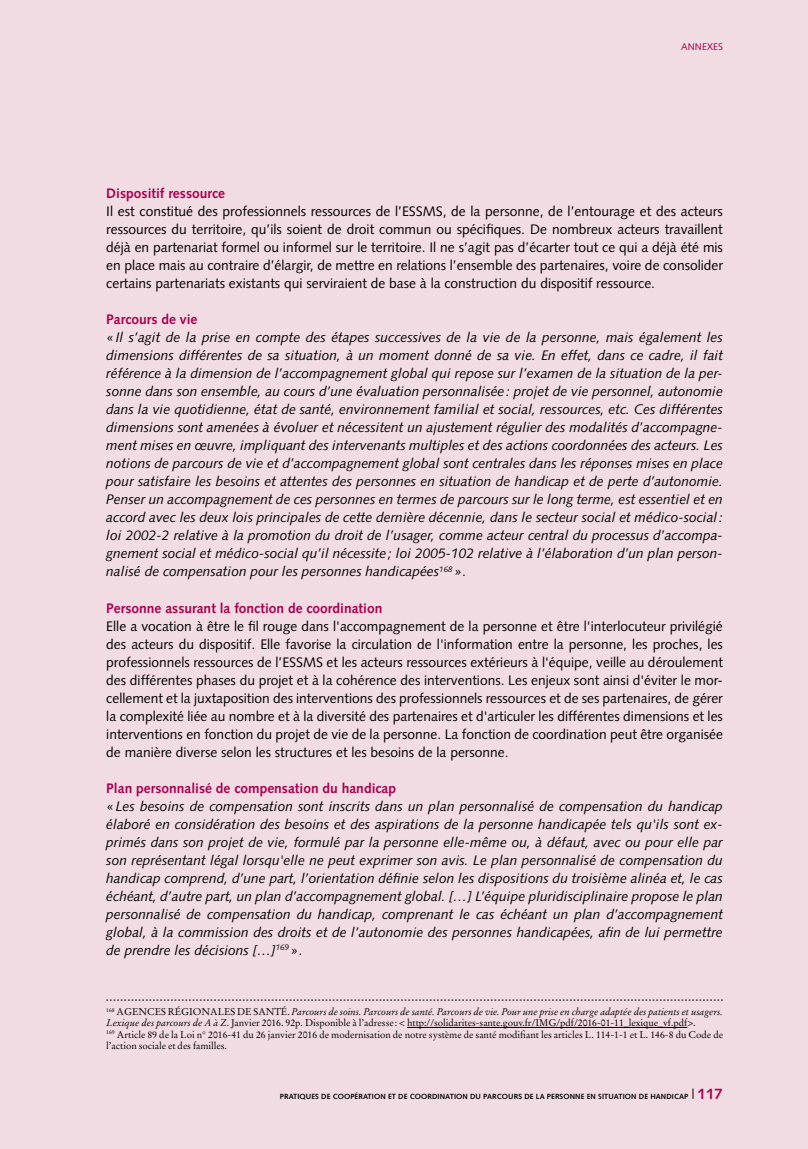
<style>
.page{position:relative;width:808px;height:1149px;background:#fff}
.page>*{position:absolute;margin:0;border:0;box-sizing:border-box;transform-origin:0 0}
.t1{font:italic 13.8px/18px "Syntax LT Std";color:#000}
.t2{font:13.8px/18px "Syntax LT Std";color:#000;text-align:justify}
.t3{font:700 13.8px "Syntax LT Std";color:#a8004f}
.t4{font:9.75px/11.2px "Stempel Garamond LT Std";letter-spacing:-.005em;color:#000}
.t5{font:9.75px "Syntax LT Std";letter-spacing:.01em;color:#a8004f}
.t6{font:700 7.5px "Syntax LT Std";letter-spacing:.01em;color:#000}
.s1{font-weight:700;font-style:normal;color:#a8004f}
.s2{font-style:normal}
.s3{font-style:italic}
.s4{font-size:15px;color:#a8004f}
</style>
<div class="page">
<div style="left:0;top:0;width:808px;height:1148px;background:#f2dce3"></div>
<svg style="left:106px;top:999px;width:617px;height:1px"></svg>
<hr style="left:407px;top:1026px;width:280px;height:1px;background:#000">
<p class="t5" style="left:681px;top:41px;width:43px">ANNEXES</p>
<p class="t3" style="left:106px;top:185px;width:120px">Dispositif ressource</p>
<p class="t2" style="left:106px;top:202px;width:618px">Il est constitué des professionnels ressources de l’ESSMS, de la personne, de l’entourage et des acteurs ressources du territoire, qu’ils soient de droit commun ou spécifiques. De nombreux acteurs travaillent déjà en partenariat formel ou informel sur le territoire. Il ne s’agit pas d’écarter tout ce qui a déjà été mis en place mais au contraire d’élargir, de mettre en relations l’ensemble des partenaires, voire de consolider certains partenariats existants qui serviraient de base à la construction du dispositif ressource.</p>
<p class="t1" style="left:106px;top:310px;width:618px"><span class="s1">Parcours de vie<br></span><span class="s2">«</span>Il s’agit de la prise en compte des étapes successives de la vie de la personne, mais également les dimensions différentes de sa situation, à un moment donné de sa vie. En effet, dans ce cadre, il fait référence à la dimension de l’accompagnement global qui repose sur l’examen de la situation de la per&shy;sonne dans son ensemble, au cours d’une évaluation personnalisée: projet de vie personnel, autonomie dans la vie quotidienne, état de santé, environnement familial et social, ressources, etc. Ces différentes dimensions sont amenées à évoluer et nécessitent un ajustement régulier des modalités d’accompagne&shy;ment mises en œuvre, impliquant des intervenants multiples et des actions coordonnées des acteurs. Les notions de parcours de vie et d’accompagnement global sont centrales dans les réponses mises en place pour satisfaire les besoins et attentes des personnes en situation de handicap et de perte d’autonomie.<br>Penser un accompagnement de ces personnes en termes de parcours sur le long terme, est essentiel et en accord avec les deux lois principales de cette dernière décennie, dans le secteur social et médico-social: loi 2002-2 relative à la promotion du droit de l’usager, comme acteur central du processus d’accompa&shy;gnement social et médico-social qu’il nécessite; loi 2005-102 relative à l’élaboration d’un plan person&shy;nalisé de compensation pour les personnes handicapées<sup>168</sup> <span class="s2">».</span></p>
<p class="t3" style="left:106px;top:599px;width:278px">Personne assurant la fonction de coordination</p>
<p class="t2" style="left:106px;top:616px;width:618px">Elle a vocation à être le fil rouge dans l'accompagnement de la personne et être l'interlocuteur privilégié des acteurs du dispositif. Elle favorise la circulation de l'information entre la personne, les proches, les professionnels ressources de l’ESSMS et les acteurs ressources extérieurs à l'équipe, veille au déroulement des différentes phases du projet et à la cohérence des interventions. Les enjeux sont ainsi d'éviter le mor&shy;cellement et la juxtaposition des interventions des professionnels ressources et de ses partenaires, de gérer la complexité liée au nombre et à la diversité des partenaires et d'articuler les différentes dimensions et les interventions en fonction du projet de vie de la personne. La fonction de coordination peut être organisée de manière diverse selon les structures et les besoins de la personne.</p>
<p class="t1" style="left:106px;top:778px;width:618px"><span class="s1">Plan personnalisé de compensation du handicap<br></span><span class="s2">«</span>Les besoins de compensation sont inscrits dans un plan personnalisé de compensation du handicap élaboré en considération des besoins et des aspirations de la personne handicapée tels qu'ils sont ex&shy;primés dans son projet de vie, formulé par la personne elle-même ou, à défaut, avec ou pour elle par son représentant légal lorsqu'elle ne peut exprimer son avis. Le plan personnalisé de compensation du handicap comprend, d’une part, l’orientation définie selon les dispositions du troisième alinéa et, le cas échéant, d’autre part, un plan d’accompagnement global. […] L’équipe pluridisciplinaire propose le plan personnalisé de compensation du handicap, comprenant le cas échéant un plan d’accompagnement global, à la commission des droits et de l’autonomie des personnes handicapées, afin de lui permettre de prendre les décisions […]<sup>169</sup> <span class="s2">».</span></p>
<p class="t4" style="left:106px;top:1005px;width:618px"><sup>168</sup> AGENCES RÉGIONALES DE SANTÉ. <span class="s3">Parcours de soins. Parcours de santé. Parcours de vie. Pour une prise en charge adaptée des patients et usagers.<br>Lexique des parcours de A à Z</span>. Janvier 2016. 92p. Disponible à l’adresse : &lt; http://solidarites-sante.gouv.fr/IMG/pdf/2016-01-11_lexique_vf.pdf&gt;.<br><sup>169</sup> Article 89 de la Loi n° 2016-41 du 26 janvier 2016 de modernisation de notre système de santé modifiant les articles L. 114-1-1 et L. 146-8 du Code de l’action sociale et des familles.</p>
<p class="t6" style="left:280px;top:1091px;width:445px">PRATIQUES DE COOPÉRATION ET DE COORDINATION DU PARCOURS DE LA PERSONNE EN SITUATION DE HANDICAP <span class="s4">117</span></p>
</div>
